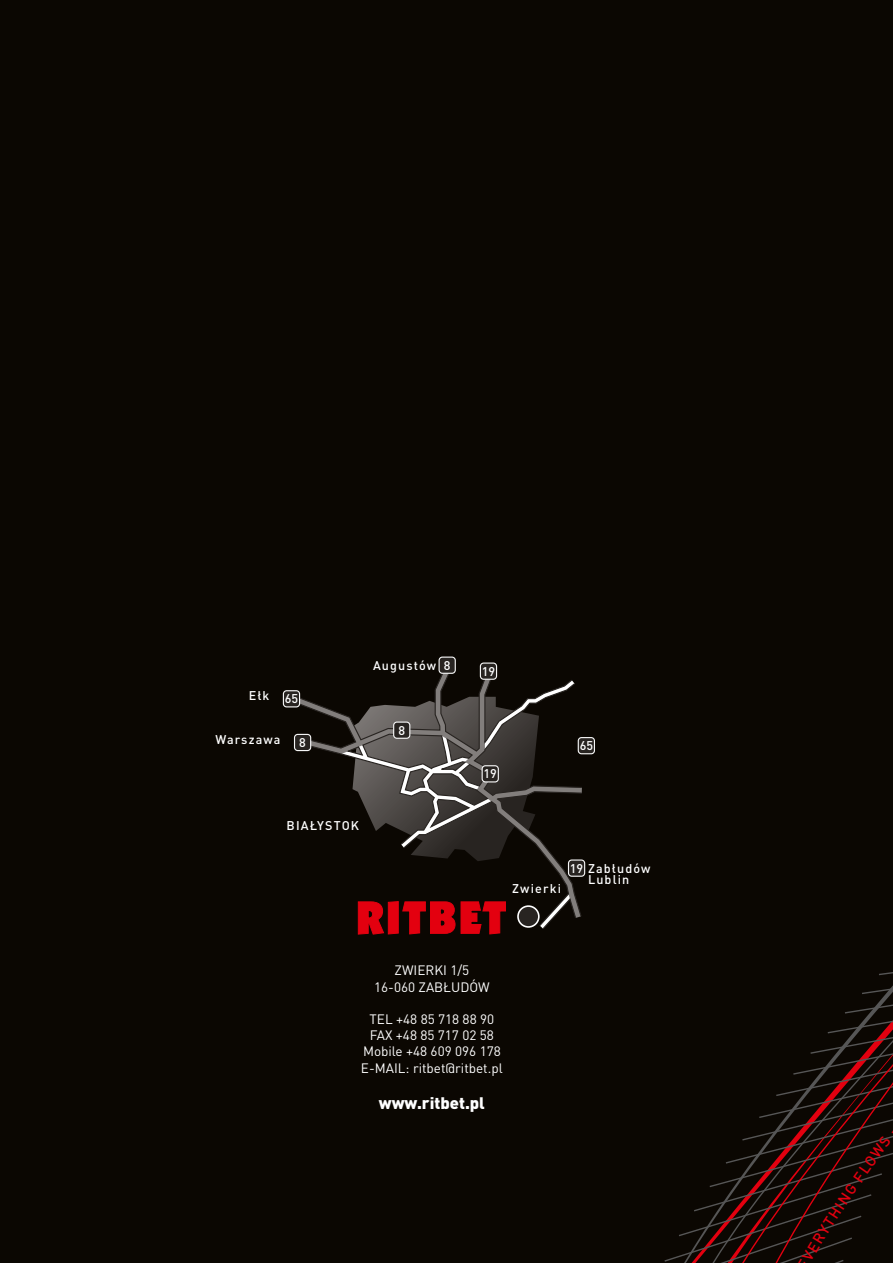
<style>
.page{position:relative;width:893px;height:1263px;background:#0b0702}
.page>*{position:absolute;margin:0;border:0;box-sizing:border-box;transform-origin:0 0}
.t1{font:900 16.5px "DIN Pl";color:#fff}
.t2{font:13.5px/16.2px "DIN Pl";color:#fff;text-align:center}
.t3{font:500 12.6px/11.4px "DIN Pl";letter-spacing:.09em;color:#fff;text-align:center}
</style>
<div class="page">
<div style="left:578px;top:738px;width:16px;height:16px;background:#282421;border-radius:3px"></div>
<div style="left:578px;top:737px;width:17px;height:17px;border:1px solid #f6f6f6;border-radius:3px"></div>
<div style="left:568px;top:859px;width:17px;height:18px;border:1px solid #f6f6f6;border-radius:3px"></div>
<svg style="left:358px;top:930px;width:143px;height:5px"></svg>
<svg style="left:291px;top:668px;width:292px;height:262px"></svg>
<div style="left:283px;top:691px;width:17px;height:16px;background:#282421;border-radius:3px"></div>
<div style="left:283px;top:690px;width:17px;height:17px;border:1px solid #f6f6f6;border-radius:3px"></div>
<div style="left:439px;top:657px;width:16px;height:16px;background:#282421;border-radius:3px"></div>
<div style="left:439px;top:656px;width:17px;height:18px;border:1px solid #f6f6f6;border-radius:3px"></div>
<div style="left:480px;top:663px;width:17px;height:16px;background:#282421;border-radius:3px"></div>
<div style="left:480px;top:662px;width:17px;height:18px;border:1px solid #f6f6f6;border-radius:3px"></div>
<div style="left:482px;top:766px;width:16px;height:16px;background:#282421;border-radius:3px"></div>
<div style="left:482px;top:765px;width:17px;height:17px;border:1px solid #f6f6f6;border-radius:3px"></div>
<div style="left:394px;top:722px;width:16px;height:16px;background:#282421;border-radius:3px"></div>
<div style="left:393px;top:721px;width:17px;height:18px;border:1px solid #f6f6f6;border-radius:3px"></div>
<div style="left:294px;top:734px;width:17px;height:16px;background:#282421;border-radius:3px"></div>
<div style="left:294px;top:734px;width:17px;height:17px;border:1px solid #f6f6f6;border-radius:3px"></div>
<div style="left:518px;top:906px;width:21px;height:21px;background:#282421;border-radius:50%"></div>
<div style="left:517px;top:905px;width:23px;height:23px;border:2px solid #fff;border-radius:50%"></div>
<svg style="left:664px;top:972px;width:229px;height:291px"></svg>
<p class="t3" style="left:249px;top:690px;width:22px">Ełk</p>
<p class="t3" style="left:285px;top:693px;width:15px">65</p>
<p class="t3" style="left:215px;top:733px;width:67px">Warszawa</p>
<p class="t3" style="left:299px;top:736px;width:8px">8</p>
<p class="t3" style="left:373px;top:659px;width:65px">Augustów</p>
<p class="t3" style="left:444px;top:659px;width:8px">8</p>
<p class="t3" style="left:398px;top:724px;width:8px">8</p>
<p class="t3" style="left:287px;top:820px;width:74px">BIAŁYSTOK</p>
<p class="t3" style="left:482px;top:665px;width:15px">19</p>
<p class="t3" style="left:484px;top:768px;width:15px">19</p>
<p class="t3" style="left:580px;top:739px;width:15px">65</p>
<p class="t3" style="left:512px;top:882px;width:50px">Zwierki</p>
<p class="t3" style="left:570px;top:862px;width:82px">19 Zabłudów<br>Lublin</p>
<p class="t2" style="left:374px;top:962px;width:117px">ZWIERKI 1/5<br>16-060 ZABŁUDÓW</p>
<p class="t2" style="left:361px;top:1011px;width:143px">TEL +48 85 718 88 90<br>FAX +48 85 717 02 58<br>Mobile +48 609 096 178<br>E-MAIL: ritbet@ritbet.pl</p>
<p class="t1" style="left:379px;top:1092px;width:108px">www.ritbet.pl</p>
</div>
